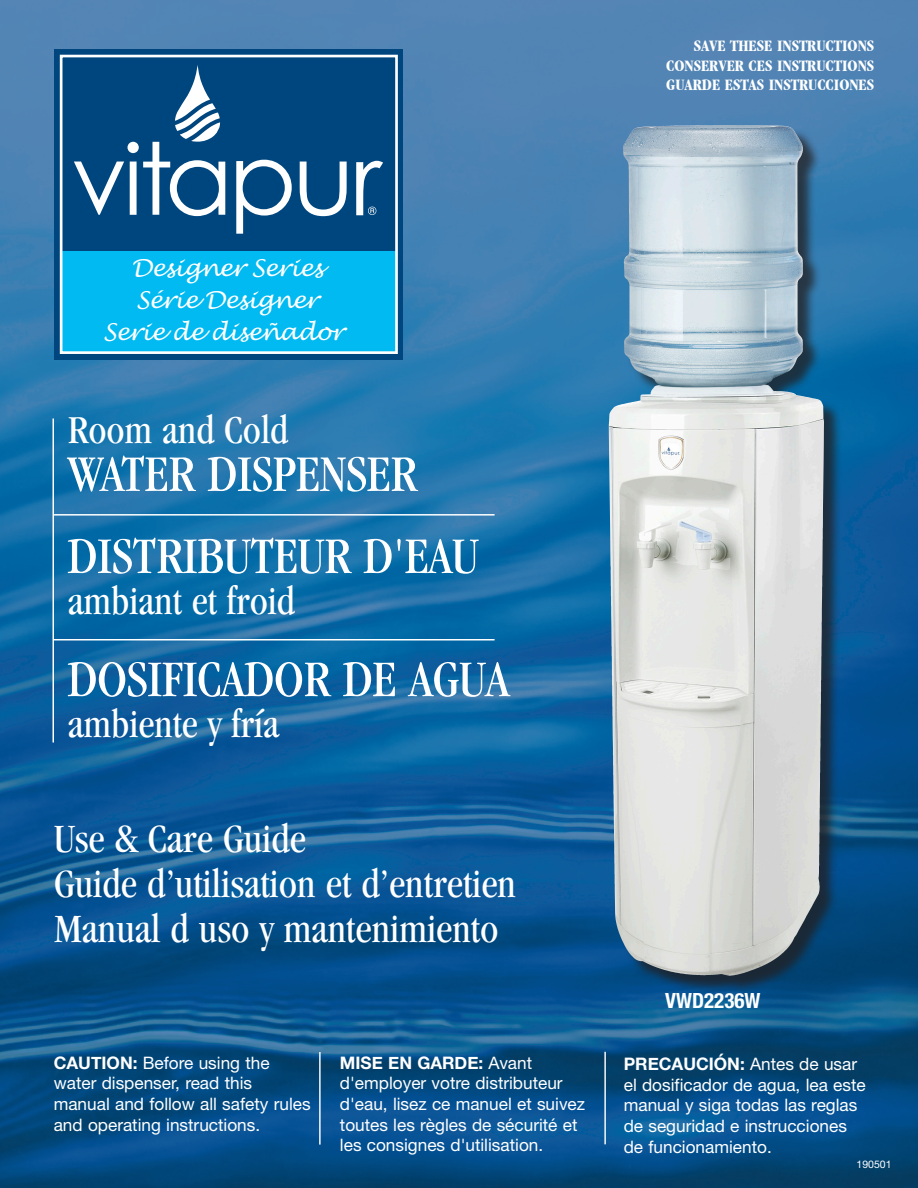
<style>
.page{position:relative;width:918px;height:1188px;background:#fff}
.page>*{position:absolute;margin:0;border:0;box-sizing:border-box;transform-origin:0 0}
.t1{font:condensed 53.1px "Garamond";color:#fff}
.t2{font:condensed 41.55px "Garamond";color:#fff}
.t3{font:condensed 41.1px "Garamond";color:#fff}
.t4{font:italic 23.1px/31.8px "Lucida Handwriting";letter-spacing:-.035em;color:#fff;text-align:center;scale:1.04 1}
.t5{font:700 condensed 21px "Helvetica Neue";color:#fff}
.t6{font:17.25px/20.7px "Helvetica Neue";color:#fff}
.t7{font:700 condensed 16.5px "Garamond FC";color:#fff}
.t8{font:10.5px "Helvetica Neue LT Std";color:#fff}
.s1{font-weight:700}
</style>
<div class="page">
<img style="left:0;top:0;width:918px;height:1188px">
<div style="left:54px;top:50px;width:348px;height:310px;background:#00467e"></div>
<svg style="left:236px;top:160px;width:56px;height:74px"></svg>
<svg style="left:300px;top:162px;width:47px;height:54px"></svg>
<svg style="left:356px;top:161px;width:27px;height:54px"></svg>
<svg style="left:74px;top:65px;width:151px;height:151px"></svg>
<div style="left:61px;top:251px;width:334px;height:101px;background:#00baf1"></div>
<div style="left:60px;top:55px;width:338px;height:299px;border:3px solid #fff"></div>
<hr style="left:52px;top:418px;width:2px;height:324px;background:#fff">
<hr style="left:54px;top:514px;width:441px;height:2px;background:#fff">
<hr style="left:54px;top:639px;width:441px;height:1px;background:#fff">
<hr style="left:319px;top:1052px;width:2px;height:93px;background:#fff">
<hr style="left:604px;top:1052px;width:2px;height:92px;background:#fff">
<div style="left:611px;top:127px;width:232px;height:867px;background:#231f20;opacity:.75"></div>
<img style="left:623px;top:125px;width:90px;height:129px">
<p class="t4" style="left:103px;top:253px;width:233px">Designer Series<br>Série Designer<br>Serie de diseñador</p>
<p class="t3" style="left:68px;top:407px;width:222px">Room and Cold</p>
<p class="t1" style="left:68px;top:444px;width:351px">WATER DISPENSER</p>
<p class="t1" style="left:68px;top:527px;width:412px">DISTRIBUTEUR D'EAU</p>
<p class="t3" style="left:68px;top:578px;width:229px">ambiant et froid</p>
<p class="t1" style="left:68px;top:650px;width:443px">DOSIFICADOR DE AGUA</p>
<p class="t3" style="left:68px;top:701px;width:213px">ambiente y fría</p>
<p class="t2" style="left:54px;top:815px;width:254px">Use &amp; Care Guide</p>
<p class="t2" style="left:54px;top:860px;width:464px">Guide d’utilisation et d’entretien</p>
<p class="t2" style="left:54px;top:905px;width:446px">Manual d uso y mantenimiento</p>
<p class="t7" style="left:694px;top:36px;width:182px">SAVE THESE INSTRUCTIONS</p>
<p class="t7" style="left:666px;top:56px;width:209px">CONSERVER CES INSTRUCTIONS</p>
<p class="t7" style="left:666px;top:75px;width:209px">GUARDE ESTAS INSTRUCCIONES</p>
<p class="t5" style="left:665px;top:988px;width:97px">VWD2236W</p>
<p class="t6" style="left:54px;top:1052px;width:258px"><span class="s1">CAUTION:</span> Before using the water dispenser, read this manual and follow all safety rules and operating instructions.</p>
<p class="t6" style="left:340px;top:1052px;width:247px"><span class="s1">MISE EN GARDE:</span> Avant d'employer votre distributeur d'eau, lisez ce manuel et suivez toutes les règles de sécurité et les consignes d'utilisation.</p>
<p class="t6" style="left:624px;top:1053px;width:243px"><span class="s1">PRECAUCIÓN:</span> Antes de usar el dosificador de agua, lea este manual y siga todas las reglas de seguridad e instrucciones de funcionamiento.</p>
<p class="t8" style="left:857px;top:1158px;width:37px">190501</p>
</div>
